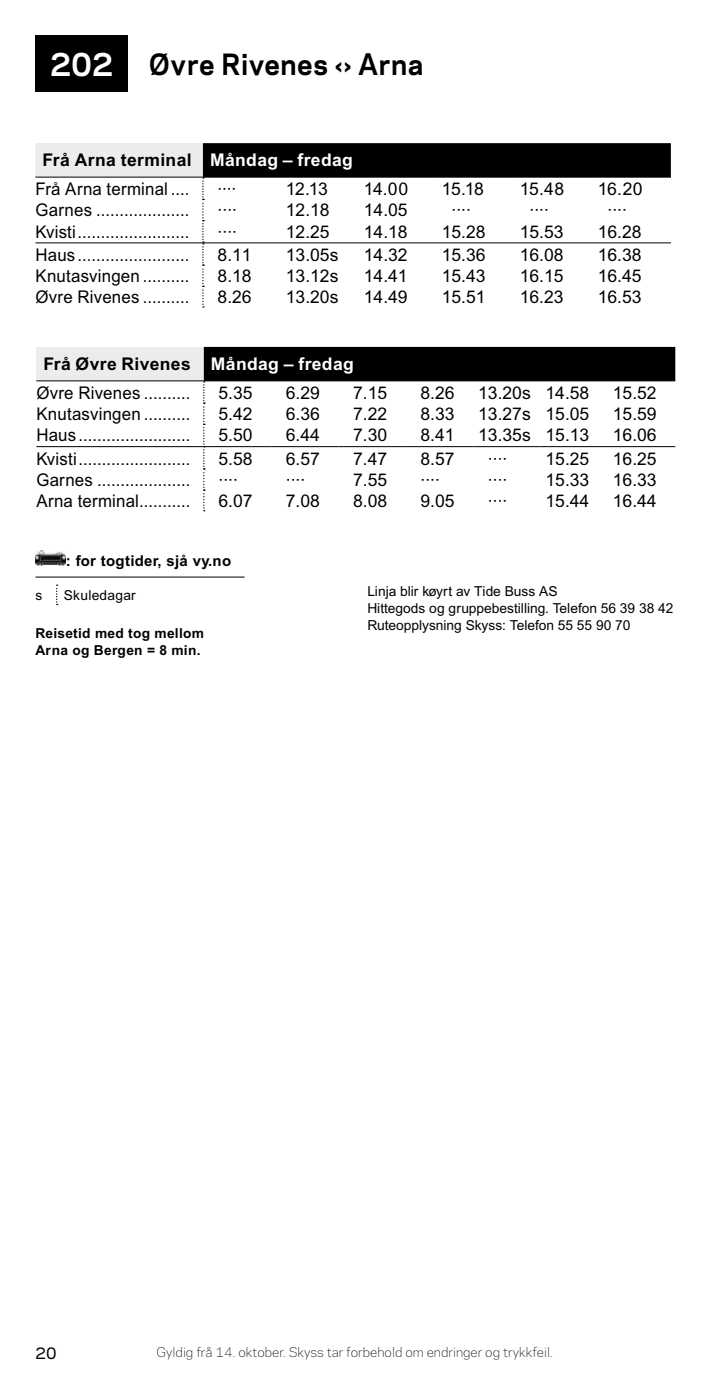
<style>
.page{position:relative;width:709px;height:1382px;background:#fff}
.page>*{position:absolute;margin:0;border:0;box-sizing:border-box;transform-origin:0 0}
.t1{font:700 27.5px "Galaxie Polaris";letter-spacing:.025em;color:#000;scale:.95 1}
.t2{font:17.5px "Arial MT Pro";color:#000}
.t3{font:17.5px/28.8px "Arial MT Pro";color:#000;scale:.96 1}
.t4{font:700 15px "Arial MT Pro";letter-spacing:.02em;color:#000}
.t5{font:500 15px "Galaxie Polaris";color:#000}
.t6{font:13.75px/17.2px "Arial MT Pro";color:#000}
.t7{font:700 13.75px/16.5px "Arial MT Pro";letter-spacing:.02em;color:#000}
.t8{font:13.75px "Arial MT Pro";letter-spacing:.02em;color:#000}
.t9{font:300 12.5px "Galaxie Polaris";color:#000}
.s1{font-size:30px;color:#fff}
.s2{font-weight:700}
.s3{font-weight:700;color:#fff}
</style>
<div class="page">
<div style="left:35px;top:143px;width:168px;height:34px;background:#ececec"></div>
<svg style="left:202px;top:143px;width:469px;height:165px"></svg>
<hr style="left:35px;top:242px;width:168px;height:1px;background:#000">
<hr style="left:203px;top:242px;width:78px;height:1px;background:#000">
<hr style="left:281px;top:242px;width:78px;height:1px;background:#000">
<hr style="left:359px;top:242px;width:78px;height:1px;background:#000">
<hr style="left:437px;top:242px;width:78px;height:1px;background:#000">
<hr style="left:515px;top:242px;width:78px;height:1px;background:#000">
<hr style="left:593px;top:242px;width:78px;height:1px;background:#000">
<hr style="left:35px;top:177px;width:168px;height:1px;background:#000">
<hr style="left:203px;top:177px;width:78px;height:1px;background:#000">
<hr style="left:281px;top:177px;width:78px;height:1px;background:#000">
<hr style="left:359px;top:177px;width:78px;height:1px;background:#000">
<hr style="left:437px;top:177px;width:78px;height:1px;background:#000">
<hr style="left:515px;top:177px;width:78px;height:1px;background:#000">
<hr style="left:593px;top:177px;width:78px;height:1px;background:#000">
<div style="left:36px;top:347px;width:168px;height:34px;background:#ececec"></div>
<hr style="left:36px;top:446px;width:167px;height:1px;background:#000">
<svg style="left:203px;top:347px;width:472px;height:164px"></svg>
<hr style="left:36px;top:380px;width:168px;height:1px;background:#000">
<hr style="left:204px;top:380px;width:67px;height:1px;background:#000">
<hr style="left:271px;top:380px;width:67px;height:1px;background:#000">
<hr style="left:338px;top:380px;width:68px;height:1px;background:#000">
<hr style="left:406px;top:380px;width:67px;height:1px;background:#000">
<hr style="left:473px;top:380px;width:67px;height:1px;background:#000">
<hr style="left:540px;top:380px;width:68px;height:1px;background:#000">
<hr style="left:608px;top:380px;width:67px;height:1px;background:#000">
<hr style="left:35px;top:577px;width:209px;height:1px;background:#000">
<svg style="left:56px;top:585px;width:2px;height:20px"></svg>
<img style="left:35px;top:551px;width:31px;height:15px">
<div style="left:35px;top:35px;width:93px;height:57px;background:#000"></div>
<h1 class="t1" style="left:50px;top:43px;width:395px"><span class="s1">202</span> Øvre Rivenes ‹› Arna</h1>
<p class="t3" style="left:35px;top:147px;width:332px;text-indent:7px"><span class="s2">Frå Arna terminal</span> <span class="s3">Måndag – fredag<br></span>Frå Arna terminal ....</p>
<p class="t2" style="left:218px;top:179px;width:20px">····</p>
<p class="t2" style="left:286px;top:179px;width:43px">12.13</p>
<p class="t2" style="left:364px;top:179px;width:46px">14.00</p>
<p class="t2" style="left:442px;top:179px;width:43px">15.18</p>
<p class="t2" style="left:520px;top:179px;width:46px">15.48</p>
<p class="t2" style="left:598px;top:179px;width:46px">16.20</p>
<p class="t3" style="left:35px;top:197px;width:162px">Garnes ....................</p>
<p class="t2" style="left:218px;top:200px;width:21px">····</p>
<p class="t2" style="left:286px;top:200px;width:45px">12.18</p>
<p class="t2" style="left:364px;top:200px;width:45px">14.05</p>
<p class="t2" style="left:451px;top:200px;width:21px">····</p>
<p class="t2" style="left:529px;top:200px;width:21px">····</p>
<p class="t2" style="left:607px;top:200px;width:21px">····</p>
<p class="t3" style="left:35px;top:218px;width:162px">Kvisti ........................</p>
<p class="t2" style="left:218px;top:221px;width:21px">····</p>
<p class="t2" style="left:286px;top:221px;width:45px">12.25</p>
<p class="t2" style="left:364px;top:221px;width:45px">14.18</p>
<p class="t2" style="left:442px;top:221px;width:45px">15.28</p>
<p class="t2" style="left:520px;top:221px;width:45px">15.53</p>
<p class="t2" style="left:598px;top:221px;width:45px">16.28</p>
<p class="t3" style="left:35px;top:241px;width:162px">Haus ........................</p>
<p class="t2" style="left:218px;top:245px;width:36px">8.11</p>
<p class="t2" style="left:286px;top:245px;width:54px">13.05s</p>
<p class="t2" style="left:364px;top:245px;width:45px">14.32</p>
<p class="t2" style="left:442px;top:245px;width:45px">15.36</p>
<p class="t2" style="left:520px;top:245px;width:45px">16.08</p>
<p class="t2" style="left:598px;top:245px;width:45px">16.38</p>
<p class="t3" style="left:35px;top:262px;width:162px">Knutasvingen ..........</p>
<p class="t2" style="left:218px;top:266px;width:36px">8.18</p>
<p class="t2" style="left:286px;top:266px;width:54px">13.12s</p>
<p class="t2" style="left:364px;top:266px;width:45px">14.41</p>
<p class="t2" style="left:442px;top:266px;width:45px">15.43</p>
<p class="t2" style="left:520px;top:266px;width:45px">16.15</p>
<p class="t2" style="left:598px;top:266px;width:45px">16.45</p>
<p class="t3" style="left:35px;top:284px;width:162px">Øvre Rivenes ..........</p>
<p class="t2" style="left:218px;top:287px;width:36px">8.26</p>
<p class="t2" style="left:286px;top:287px;width:54px">13.20s</p>
<p class="t2" style="left:364px;top:287px;width:45px">14.49</p>
<p class="t2" style="left:442px;top:287px;width:45px">15.51</p>
<p class="t2" style="left:520px;top:287px;width:45px">16.23</p>
<p class="t2" style="left:598px;top:287px;width:45px">16.53</p>
<p class="t3" style="left:36px;top:351px;width:332px;text-indent:7px"><span class="s2">Frå Øvre Rivenes</span> <span class="s3">Måndag – fredag<br></span>Øvre Rivenes ..........</p>
<p class="t2" style="left:218px;top:383px;width:36px">5.35</p>
<p class="t2" style="left:286px;top:383px;width:36px">6.29</p>
<p class="t2" style="left:353px;top:383px;width:36px">7.15</p>
<p class="t2" style="left:420px;top:383px;width:36px">8.26</p>
<p class="t2" style="left:478px;top:383px;width:113px">13.20s 14.58</p>
<p class="t2" style="left:613px;top:383px;width:45px">15.52</p>
<p class="t3" style="left:36px;top:400px;width:162px">Knutasvingen ..........</p>
<p class="t2" style="left:218px;top:404px;width:36px">5.42</p>
<p class="t2" style="left:286px;top:404px;width:36px">6.36</p>
<p class="t2" style="left:353px;top:404px;width:36px">7.22</p>
<p class="t2" style="left:420px;top:404px;width:36px">8.33</p>
<p class="t2" style="left:478px;top:404px;width:113px">13.27s 15.05</p>
<p class="t2" style="left:613px;top:404px;width:45px">15.59</p>
<p class="t3" style="left:36px;top:422px;width:162px">Haus ........................</p>
<p class="t2" style="left:218px;top:425px;width:36px">5.50</p>
<p class="t2" style="left:286px;top:425px;width:36px">6.44</p>
<p class="t2" style="left:353px;top:425px;width:36px">7.30</p>
<p class="t2" style="left:420px;top:425px;width:36px">8.41</p>
<p class="t2" style="left:478px;top:425px;width:113px">13.35s 15.13</p>
<p class="t2" style="left:613px;top:425px;width:45px">16.06</p>
<p class="t3" style="left:36px;top:445px;width:162px">Kvisti ........................</p>
<p class="t2" style="left:218px;top:448px;width:36px">5.58</p>
<p class="t2" style="left:286px;top:448px;width:36px">6.57</p>
<p class="t2" style="left:353px;top:448px;width:36px">7.47</p>
<p class="t2" style="left:420px;top:448px;width:36px">8.57</p>
<p class="t2" style="left:488px;top:448px;width:21px">····</p>
<p class="t2" style="left:545px;top:448px;width:45px">15.25</p>
<p class="t2" style="left:613px;top:448px;width:45px">16.25</p>
<p class="t3" style="left:36px;top:466px;width:162px">Garnes ....................</p>
<p class="t2" style="left:218px;top:470px;width:21px">····</p>
<p class="t2" style="left:286px;top:470px;width:21px">····</p>
<p class="t2" style="left:353px;top:470px;width:36px">7.55</p>
<p class="t2" style="left:420px;top:470px;width:21px">····</p>
<p class="t2" style="left:488px;top:470px;width:21px">····</p>
<p class="t2" style="left:545px;top:470px;width:45px">15.33</p>
<p class="t2" style="left:613px;top:470px;width:45px">16.33</p>
<p class="t3" style="left:36px;top:487px;width:162px">Arna terminal ...........</p>
<p class="t2" style="left:218px;top:491px;width:36px">6.07</p>
<p class="t2" style="left:286px;top:491px;width:36px">7.08</p>
<p class="t2" style="left:353px;top:491px;width:36px">8.08</p>
<p class="t2" style="left:420px;top:491px;width:36px">9.05</p>
<p class="t2" style="left:488px;top:491px;width:21px">····</p>
<p class="t2" style="left:545px;top:491px;width:45px">15.44</p>
<p class="t2" style="left:613px;top:491px;width:45px">16.44</p>
<p class="t4" style="left:66px;top:552px;width:167px">: for togtider, sjå vy.no</p>
<p class="t6" style="left:35px;top:587px;width:8px">s</p>
<p class="t8" style="left:64px;top:587px;width:74px">Skuledagar</p>
<p class="t7" style="left:35px;top:625px;width:170px">Reisetid med tog mellom<br>Arna og Bergen = 8 min.</p>
<p class="t6" style="left:367px;top:583px;width:307px">Linja blir køyrt av Tide Buss AS<br>Hittegods og gruppebestilling. Telefon 56 39 38 42<br>Ruteopplysning Skyss: Telefon 55 55 90 70</p>
<p class="t5" style="left:35px;top:1341px;width:23px">20</p>
<p class="t9" style="left:156px;top:1342px;width:398px">Gyldig frå 14. oktober. Skyss tar forbehold om endringer og trykkfeil.</p>
</div>
